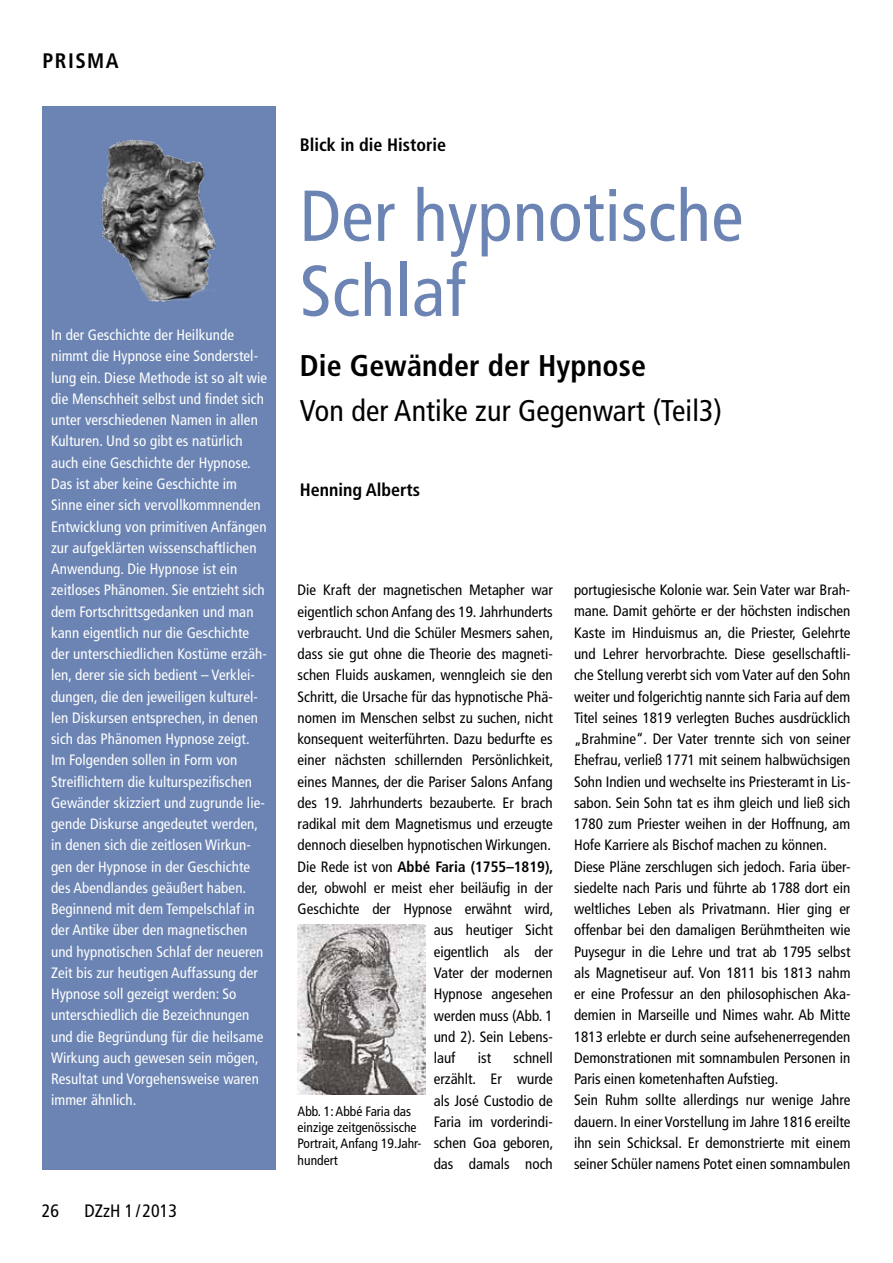
<style>
.page{position:relative;width:893px;height:1263px;background:#fff}
.page>*{position:absolute;margin:0;border:0;box-sizing:border-box;transform-origin:0 0}
.t1{font:condensed 72px/75px "Frutiger LT Std";letter-spacing:.005em;color:#6b84b3}
.t2{font:condensed 30px "Frutiger LT Std";letter-spacing:.005em;color:#000}
.t3{font:700 condensed 30px "Frutiger LT Std";letter-spacing:.005em;color:#000}
.t4{font:700 condensed 21px "Frutiger LT Std";letter-spacing:.07em;color:#000}
.t5{font:700 condensed 18px "Frutiger LT Std";color:#000}
.t6{font:condensed 18px "Frutiger LT Std";color:#000}
.t7{font:condensed 15px/21.3px "Frutiger LT Std";color:#000;text-align:justify}
.t8{font:condensed 15px/21.3px "Frutiger LT Std";letter-spacing:.005em;color:#fff}
.t9{font:700 condensed 15px "Frutiger LT Std";color:#000}
.t10{font:condensed 13.5px/16.2px "Frutiger LT Std";color:#000}
.s1{font-weight:400}
</style>
<div class="page">
<img style="left:298px;top:924px;width:127px;height:170px">
<div style="left:43px;top:106px;width:233px;height:1063px;background:#6b84b3"></div>
<img style="left:101px;top:139px;width:115px;height:163px">
<h3 class="t4" style="left:43px;top:48px;width:78px">PRISMA</h3>
<p class="t8" style="left:51px;top:324px;width:218px">In der Geschichte der Heilkunde nimmt die Hypnose eine Sonderstel&shy;lung ein. Diese Methode ist so alt wie die Menschheit selbst und findet sich unter verschiedenen Namen in allen Kulturen. Und so gibt es natürlich auch eine Geschichte der Hypnose.<br>Das ist aber keine Geschichte im Sinne einer sich vervollkommnenden Entwicklung von primitiven Anfängen zur aufgeklärten wissenschaftlichen Anwendung. Die Hypnose ist ein zeitloses Phänomen. Sie entzieht sich dem Fortschrittsgedanken und man kann eigentlich nur die Geschichte der unterschiedlichen Kostüme erzäh&shy;len, derer sie sich bedient – Verklei&shy;dungen, die den jeweiligen kulturel&shy;len Diskursen entsprechen, in denen sich das Phänomen Hypnose zeigt.<br>Im Folgenden sollen in Form von Streiflichtern die kulturspezifischen Gewänder skizziert und zugrunde lie&shy;gende Diskurse angedeutet werden, in denen sich die zeitlosen Wirkun&shy;gen der Hypnose in der Geschichte des Abendlandes geäußert haben.<br>Beginnend mit dem Tempelschlaf in der Antike über den magnetischen und hypnotischen Schlaf der neueren Zeit bis zur heutigen Auffassung der Hypnose soll gezeigt werden: So unterschiedlich die Bezeichnungen und die Begründung für die heilsame Wirkung auch gewesen sein mögen, Resultat und Vorgehensweise waren immer ähnlich.</p>
<p class="t6" style="left:42px;top:1200px;width:19px">26</p>
<p class="t6" style="left:84px;top:1200px;width:94px">DZzH 1 / 2013</p>
<p class="t5" style="left:300px;top:134px;width:148px">Blick in die Historie</p>
<h1 class="t1" style="left:300px;top:179px;width:445px">Der hypnotische<br>Schlaf</h1>
<h2 class="t3" style="left:300px;top:348px;width:348px">Die Gewänder der Hypnose</h2>
<h2 class="t2" style="left:300px;top:393px;width:424px">Von der Antike zur Gegenwart (Teil3)</h2>
<p class="t5" style="left:300px;top:479px;width:122px">Henning Alberts</p>
<p class="t7" style="left:298px;top:580px;width:257px">Die Kraft der magnetischen Metapher war</p>
<p class="t7" style="left:298px;top:601px;width:257px">eigentlich schon Anfang des 19. Jahrhunderts</p>
<p class="t7" style="left:298px;top:622px;width:257px">verbraucht. Und die Schüler Mesmers sahen,</p>
<p class="t7" style="left:298px;top:643px;width:257px">dass sie gut ohne die Theorie des magneti-</p>
<p class="t7" style="left:298px;top:665px;width:257px">schen Fluids auskamen, wenngleich sie den</p>
<p class="t7" style="left:298px;top:686px;width:257px">Schritt, die Ursache für das hypnotische Phä-</p>
<p class="t7" style="left:298px;top:707px;width:257px">nomen im Menschen selbst zu suchen, nicht</p>
<p class="t7" style="left:298px;top:728px;width:257px">konsequent weiterführten. Dazu bedurfte es</p>
<p class="t7" style="left:298px;top:750px;width:257px">einer nächsten schillernden Persönlichkeit,</p>
<p class="t7" style="left:298px;top:771px;width:257px">eines Mannes, der die Pariser Salons Anfang</p>
<p class="t7" style="left:298px;top:792px;width:257px">des 19. Jahrhunderts bezauberte. Er brach</p>
<p class="t7" style="left:298px;top:813px;width:257px">radikal mit dem Magnetismus und erzeugte</p>
<p class="t7" style="left:298px;top:835px;width:255px">dennoch dieselben hypnotischen Wirkungen.</p>
<p class="t9" style="left:298px;top:857px;width:257px"><span class="s1">Die Rede ist von</span> Abbé Faria (1755–1819),</p>
<p class="t7" style="left:298px;top:877px;width:257px">der, obwohl er meist eher beiläufig in der</p>
<p class="t7" style="left:298px;top:898px;width:257px">Geschichte der Hypnose erwähnt wird,</p>
<p class="t7" style="left:434px;top:920px;width:121px">aus heutiger Sicht</p>
<p class="t7" style="left:434px;top:941px;width:121px">eigentlich als der</p>
<p class="t7" style="left:434px;top:962px;width:121px">Vater der modernen</p>
<p class="t7" style="left:434px;top:983px;width:121px">Hypnose angesehen</p>
<p class="t7" style="left:434px;top:1005px;width:121px">werden muss (Abb. 1</p>
<p class="t7" style="left:434px;top:1026px;width:121px">und 2). Sein Lebens-</p>
<p class="t7" style="left:434px;top:1047px;width:23px">lauf</p>
<p class="t7" style="left:478px;top:1047px;width:15px">ist</p>
<p class="t7" style="left:434px;top:1047px;width:121px;text-indent:80px">schnell erzählt. Er wurde als José Custodio de Faria im vorderindi&shy;schen Goa geboren, das damals noch</p>
<p class="t10" style="left:298px;top:1103px;width:125px">Abb. 1: Abbé Faria das einzige zeitgenössische<br>Portrait, Anfang 19.Jahr&shy;hundert</p>
<p class="t7" style="left:574px;top:579px;width:278px;text-align:left">portugiesische Kolonie war. Sein Vater war Brah&shy;mane. Damit gehörte er der höchsten indischen Kaste im Hinduismus an, die Priester, Gelehrte und Lehrer hervorbrachte. Diese gesellschaftli&shy;che Stellung vererbt sich vom Vater auf den Sohn weiter und folgerichtig nannte sich Faria auf dem Titel seines 1819 verlegten Buches ausdrücklich „Brahmine“. Der Vater trennte sich von seiner Ehefrau, verließ 1771 mit seinem halbwüchsigen Sohn Indien und wechselte ins Priesteramt in Lis&shy;sabon. Sein Sohn tat es ihm gleich und ließ sich 1780 zum Priester weihen in der Hoffnung, am Hofe Karriere als Bischof machen zu können.<br>Diese Pläne zerschlugen sich jedoch. Faria über&shy;siedelte nach Paris und führte ab 1788 dort ein weltliches Leben als Privatmann. Hier ging er offenbar bei den damaligen Berühmtheiten wie Puysegur in die Lehre und trat ab 1795 selbst als Magnetiseur auf. Von 1811 bis 1813 nahm er eine Professur an den philosophischen Aka&shy;demien in Marseille und Nimes wahr. Ab Mitte 1813 erlebte er durch seine aufsehenerregenden Demonstrationen mit somnambulen Personen in Paris einen kometenhaften Aufstieg.<br>Sein Ruhm sollte allerdings nur wenige Jahre dauern. In einer Vorstellung im Jahre 1816 ereilte ihn sein Schicksal. Er demonstrierte mit einem seiner Schüler namens Potet einen somnambulen</p>
</div>
